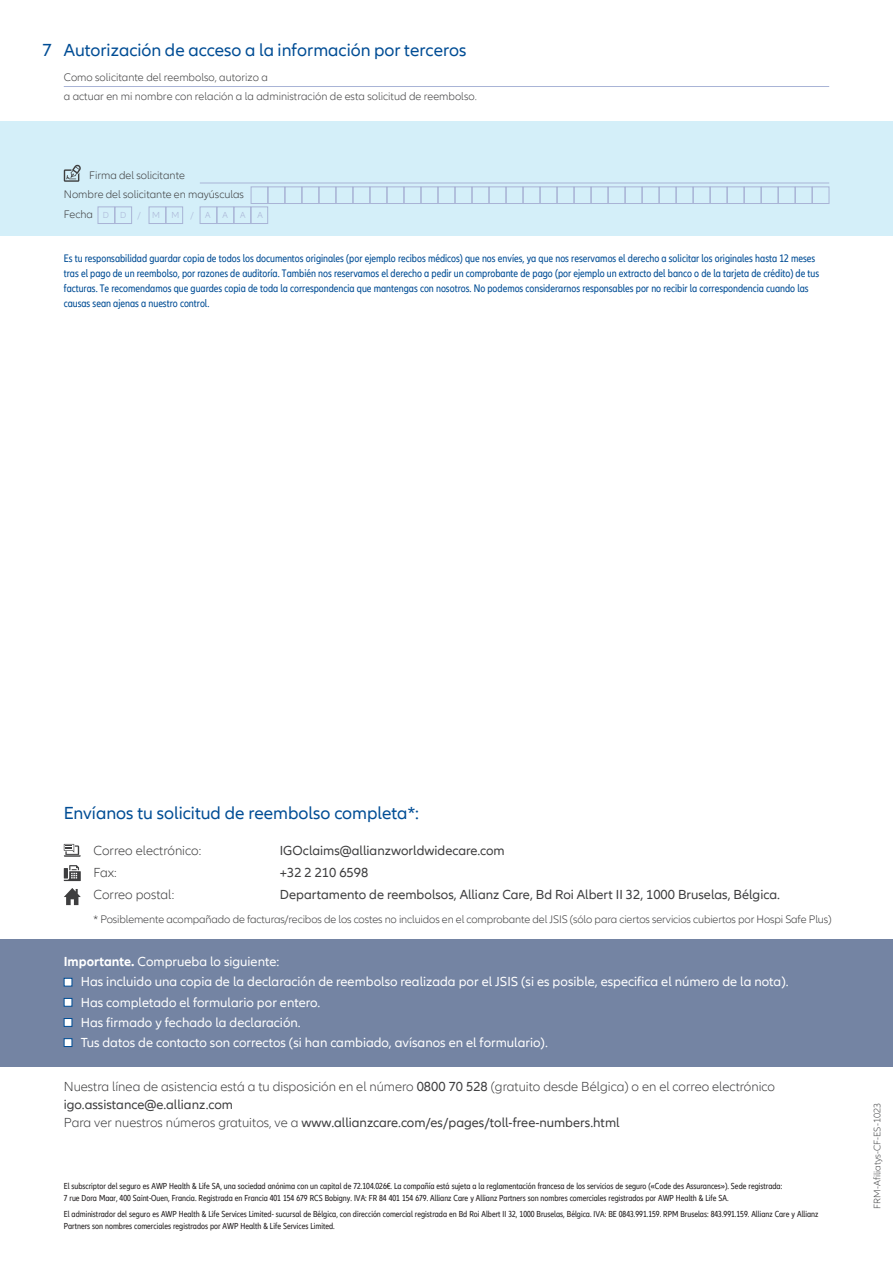
<style>
.page{position:relative;width:893px;height:1263px;background:#fff}
.page>*{position:absolute;margin:0;border:0;box-sizing:border-box;transform-origin:0 0}
.Headline_1{font:18px "Allianz Neo";color:#014d95}
.t1{font:13.5px "Allianz Neo";color:#fff}
.t2{font:13.5px "Allianz Neo";color:#3e3e3f}
.t3{font:300 13.5px/18px "Allianz Neo";color:#3e3e3f}
.Form_1{font:condensed 11.25px/15px "Allianz Neo";color:#014d95}
.Form_1-2{font:300 11.25px "Allianz Neo";color:#3e3e3f}
.Normal_1{font:300 9.75px "Allianz Neo";color:#4b4c4d}
.Normal_1-2{font:condensed 9px/12px "Allianz Neo";color:#231f20}
.Normal_1-3{font:300 9px "Allianz Neo";color:#a9b4d6}
.s1{font-weight:700}
.s2{font-weight:400}
.s3{font-weight:300}
</style>
<div class="page">
<hr style="left:64px;top:86px;width:765px;height:1px;background:#a9b4d6">
<div style="left:0;top:121px;width:893px;height:115px;background:#d4eff9"></div>
<svg style="left:64px;top:165px;width:17px;height:17px"></svg>
<hr style="left:200px;top:183px;width:629px;height:1px;background:#a9b4d6">
<div style="left:98px;top:207px;width:17px;height:17px;border:1px solid #a9b4d6"></div>
<div style="left:115px;top:207px;width:17px;height:17px;border:1px solid #a9b4d6"></div>
<div style="left:149px;top:207px;width:17px;height:17px;border:1px solid #a9b4d6"></div>
<div style="left:166px;top:207px;width:17px;height:17px;border:1px solid #a9b4d6"></div>
<div style="left:200px;top:207px;width:17px;height:17px;border:1px solid #a9b4d6"></div>
<div style="left:217px;top:207px;width:17px;height:17px;border:1px solid #a9b4d6"></div>
<div style="left:234px;top:207px;width:17px;height:17px;border:1px solid #a9b4d6"></div>
<div style="left:251px;top:207px;width:17px;height:17px;border:1px solid #a9b4d6"></div>
<div style="left:251px;top:187px;width:17px;height:17px;border:1px solid #a9b4d6"></div>
<div style="left:268px;top:187px;width:17px;height:17px;border:1px solid #a9b4d6"></div>
<div style="left:285px;top:187px;width:17px;height:17px;border:1px solid #a9b4d6"></div>
<div style="left:302px;top:187px;width:17px;height:17px;border:1px solid #a9b4d6"></div>
<div style="left:319px;top:187px;width:17px;height:17px;border:1px solid #a9b4d6"></div>
<div style="left:336px;top:187px;width:17px;height:17px;border:1px solid #a9b4d6"></div>
<div style="left:353px;top:187px;width:17px;height:17px;border:1px solid #a9b4d6"></div>
<div style="left:370px;top:187px;width:17px;height:17px;border:1px solid #a9b4d6"></div>
<div style="left:387px;top:187px;width:17px;height:17px;border:1px solid #a9b4d6"></div>
<div style="left:404px;top:187px;width:17px;height:17px;border:1px solid #a9b4d6"></div>
<div style="left:421px;top:187px;width:17px;height:17px;border:1px solid #a9b4d6"></div>
<div style="left:438px;top:187px;width:17px;height:17px;border:1px solid #a9b4d6"></div>
<div style="left:455px;top:187px;width:17px;height:17px;border:1px solid #a9b4d6"></div>
<div style="left:472px;top:187px;width:17px;height:17px;border:1px solid #a9b4d6"></div>
<div style="left:489px;top:187px;width:17px;height:17px;border:1px solid #a9b4d6"></div>
<div style="left:506px;top:187px;width:17px;height:17px;border:1px solid #a9b4d6"></div>
<div style="left:523px;top:187px;width:17px;height:17px;border:1px solid #a9b4d6"></div>
<div style="left:540px;top:187px;width:17px;height:17px;border:1px solid #a9b4d6"></div>
<div style="left:557px;top:187px;width:17px;height:17px;border:1px solid #a9b4d6"></div>
<div style="left:574px;top:187px;width:17px;height:17px;border:1px solid #a9b4d6"></div>
<div style="left:591px;top:187px;width:17px;height:17px;border:1px solid #a9b4d6"></div>
<div style="left:608px;top:187px;width:17px;height:17px;border:1px solid #a9b4d6"></div>
<div style="left:625px;top:187px;width:17px;height:17px;border:1px solid #a9b4d6"></div>
<div style="left:642px;top:187px;width:17px;height:17px;border:1px solid #a9b4d6"></div>
<div style="left:659px;top:187px;width:17px;height:17px;border:1px solid #a9b4d6"></div>
<div style="left:676px;top:187px;width:17px;height:17px;border:1px solid #a9b4d6"></div>
<div style="left:693px;top:187px;width:17px;height:17px;border:1px solid #a9b4d6"></div>
<div style="left:710px;top:187px;width:17px;height:17px;border:1px solid #a9b4d6"></div>
<div style="left:727px;top:187px;width:17px;height:17px;border:1px solid #a9b4d6"></div>
<div style="left:744px;top:187px;width:17px;height:17px;border:1px solid #a9b4d6"></div>
<div style="left:761px;top:187px;width:17px;height:17px;border:1px solid #a9b4d6"></div>
<div style="left:778px;top:187px;width:17px;height:17px;border:1px solid #a9b4d6"></div>
<div style="left:795px;top:187px;width:17px;height:17px;border:1px solid #a9b4d6"></div>
<div style="left:812px;top:187px;width:17px;height:17px;border:1px solid #a9b4d6"></div>
<div style="left:0;top:939px;width:893px;height:128px;background:#7484a3"></div>
<div style="left:64px;top:978px;width:8px;height:8px;background:#fff;border:1px solid #014d95"></div>
<div style="left:64px;top:998px;width:8px;height:8px;background:#fff;border:1px solid #014d95"></div>
<div style="left:64px;top:1018px;width:8px;height:9px;background:#fff;border:1px solid #014d95"></div>
<div style="left:64px;top:1038px;width:8px;height:9px;background:#fff;border:1px solid #014d95"></div>
<svg style="left:64px;top:844px;width:17px;height:13px"></svg>
<svg style="left:64px;top:865px;width:17px;height:16px"></svg>
<svg style="left:64px;top:888px;width:17px;height:17px"></svg>
<p class="Headline_1" style="left:43px;top:40px;width:426px">7 Autorización de acceso a la información por terceros</p>
<p class="Form_1-2" style="left:64px;top:71px;width:206px">Como solicitante del reembolso, autorizo a</p>
<p class="Form_1-2" style="left:64px;top:90px;width:415px">a actuar en mi nombre con relación a la administración de esta solicitud de reembolso.</p>
<p class="Form_1-2" style="left:89px;top:169px;width:97px">Firma del solicitante</p>
<p class="Form_1-2" style="left:64px;top:188px;width:182px">Nombre del solicitante en mayúsculas</p>
<p class="Form_1-2" style="left:64px;top:208px;width:31px">Fecha</p>
<p class="Normal_1-3" style="left:103px;top:210px;width:8px">D</p>
<p class="Normal_1-3" style="left:120px;top:210px;width:22px">D /</p>
<p class="Normal_1-3" style="left:152px;top:210px;width:9px">M</p>
<p class="Normal_1-3" style="left:171px;top:210px;width:9px">M</p>
<p class="Normal_1-3" style="left:190px;top:210px;width:21px">/ A</p>
<p class="Normal_1-3" style="left:223px;top:210px;width:7px">A</p>
<p class="Normal_1-3" style="left:240px;top:210px;width:7px">A</p>
<p class="Normal_1-3" style="left:258px;top:210px;width:7px">A</p>
<p class="Form_1" style="left:64px;top:251px;width:757px">Es tu responsabilidad guardar copia de todos los documentos originales (por ejemplo recibos médicos) que nos envíes, ya que nos reservamos el derecho a solicitar los originales hasta 12 meses tras el pago de un reembolso, por razones de auditoría. También nos reservamos el derecho a pedir un comprobante de pago (por ejemplo un extracto del banco o de la tarjeta de crédito) de tus facturas. Te recomendamos que guardes copia de toda la correspondencia que mantengas con nosotros. No podemos considerarnos responsables por no recibir la correspondencia cuando las causas sean ajenas a nuestro control.</p>
<p class="Headline_1" style="left:64px;top:802px;width:357px">Envíanos tu solicitud de reembolso completa*:</p>
<p class="t3" style="left:94px;top:842px;width:109px">Correo electrónico:</p>
<p class="t2" style="left:280px;top:843px;width:226px">IGOclaims@allianzworldwidecare.com</p>
<p class="t3" style="left:94px;top:864px;width:25px">Fax:</p>
<p class="t2" style="left:280px;top:865px;width:90px">+32 2 210 6598</p>
<p class="t3" style="left:94px;top:886px;width:82px">Correo postal:</p>
<p class="t2" style="left:280px;top:887px;width:502px">Departamento de reembolsos, Allianz Care, Bd Roi Albert II 32, 1000 Bruselas, Bélgica.</p>
<p class="Form_1-2" style="left:94px;top:913px;width:739px">* Posiblemente acompañado de facturas/recibos de los costes no incluidos en el comprobante del JSIS (sólo para ciertos servicios cubiertos por Hospi Safe Plus)</p>
<p class="t1" style="left:64px;top:954px;width:217px"><span class="s1">Importante.</span> Comprueba lo siguiente:</p>
<p class="t1" style="left:81px;top:974px;width:709px">Has incluido una copia de la declaración de reembolso realizada por el JSIS (si es posible, especifica el número de la nota).</p>
<p class="t1" style="left:81px;top:994px;width:241px">Has completado el formulario por entero.</p>
<p class="t1" style="left:81px;top:1014px;width:221px">Has firmado y fechado la declaración.</p>
<p class="t1" style="left:81px;top:1035px;width:469px">Tus datos de contacto son correctos (si han cambiado, avísanos en el formulario).</p>
<p class="t3" style="left:64px;top:1078px;width:713px">Nuestra línea de asistencia está a tu disposición en el número <span class="s2">0800 70 528</span> (gratuito desde Bélgica) o en el correo electrónico <span class="s2">igo.assistance@e.allianz.com</span></p>
<p class="t2" style="left:64px;top:1115px;width:557px"><span class="s3">Para ver nuestros números gratuitos, ve a</span> www.allianzcare.com/es/pages/toll-free-numbers.html</p>
<p class="Normal_1-2" style="left:64px;top:1180px;width:720px">El subscriptor del seguro es AWP Health &amp; Life SA, una sociedad anónima con un capital de 72.104.026€. La compañía está sujeta a la reglamentación francesa de los servicios de seguro («Code des Assurances»). Sede registrada:<br>7 rue Dora Maar, 400 Saint-Ouen, Francia. Registrada en Francia 401 154 679 RCS Bobigny. IVA: FR 84 401 154 679. Allianz Care y Allianz Partners son nombres comerciales registrados por AWP Health &amp; Life SA.</p>
<p class="Normal_1-2" style="left:64px;top:1208px;width:756px">El administrador del seguro es AWP Health &amp; Life Services Limited- sucursal de Bélgica, con dirección comercial registrada en Bd Roi Albert II 32, 1000 Bruselas, Bélgica. IVA: BE 0843.991.159. RPM Bruselas: 843.991.159. Allianz Care y Allianz<br>Partners son nombres comerciales registrados por AWP Health &amp; Life Services Limited.</p>
<p class="Normal_1" style="left:872px;top:1208px;width:107px;rotate:-90deg">FRM-Afiliatys-CF-ES-1023</p>
</div>
